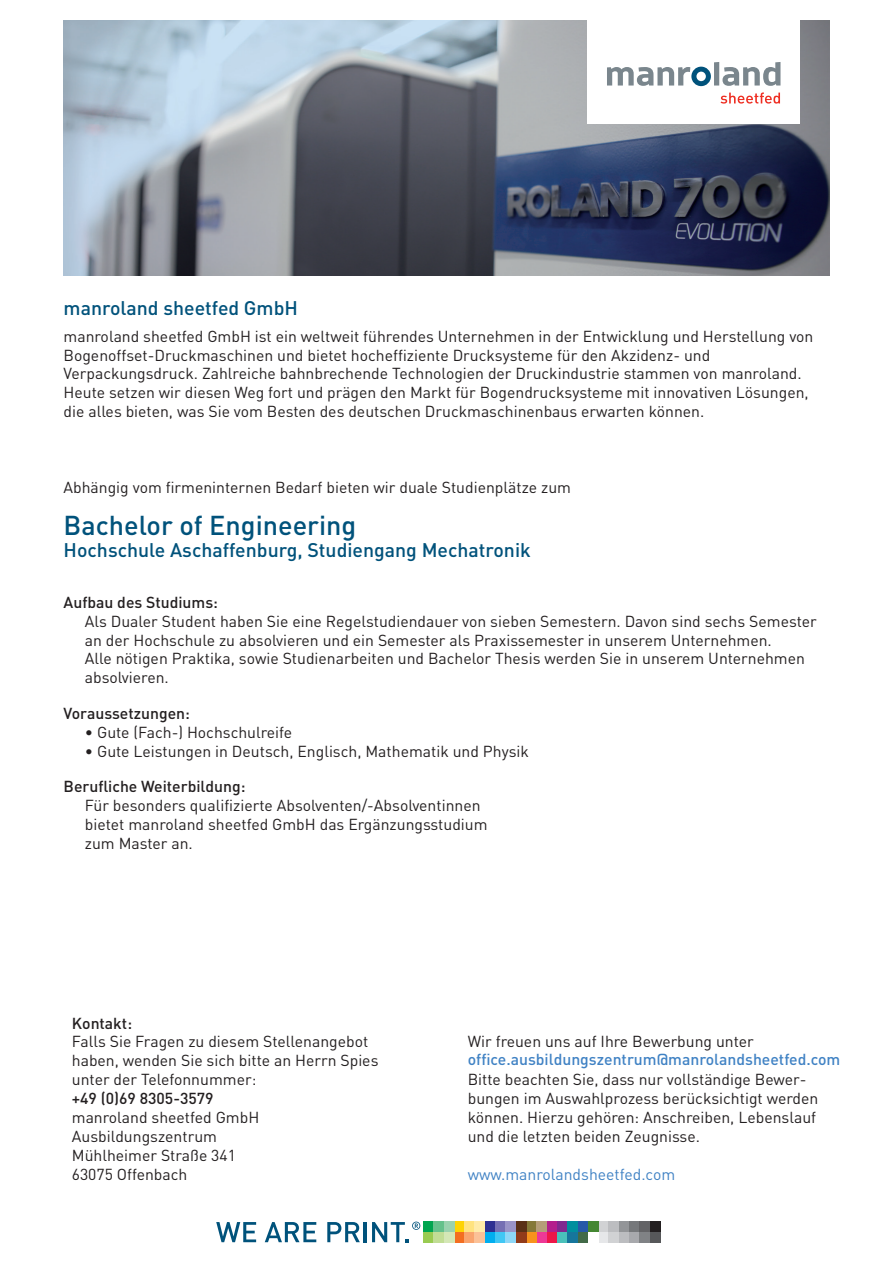
<style>
.page{position:relative;width:893px;height:1263px;background:#fff}
.page>*{position:absolute;margin:0;border:0;box-sizing:border-box;transform-origin:0 0}
.t1{font:500 27px "DIN Pro";color:#00527b}
.t2{font:500 19.5px "DIN Pro";color:#00527b}
.t3{font:15.75px/18.9px "DIN Pro";color:#231f20}
.t4{font:500 15.75px "DIN Pro";color:#231f20}
.t5{font:500 15.75px "DIN Pro";color:#4082c4}
.t6{font:15.75px "DIN Pro";color:#4082c4}
</style>
<div class="page">
<div style="left:537px;top:1232px;width:10px;height:10px;background:#ed3896"></div>
<div style="left:598px;top:1221px;width:11px;height:11px;background:#d1d2d4"></div>
<div style="left:609px;top:1221px;width:10px;height:11px;background:#bcbdc0"></div>
<div style="left:619px;top:1221px;width:10px;height:11px;background:#939598"></div>
<div style="left:629px;top:1221px;width:11px;height:11px;background:#76787b"></div>
<div style="left:598px;top:1232px;width:11px;height:10px;background:#e6e7e9"></div>
<div style="left:609px;top:1232px;width:10px;height:10px;background:#d1d2d4"></div>
<div style="left:619px;top:1232px;width:10px;height:10px;background:#bcbdc0"></div>
<div style="left:640px;top:1221px;width:10px;height:11px;background:#636366"></div>
<div style="left:650px;top:1221px;width:10px;height:11px;background:#231f20"></div>
<div style="left:629px;top:1232px;width:11px;height:10px;background:#a8a9ad"></div>
<div style="left:640px;top:1232px;width:10px;height:10px;background:#808285"></div>
<div style="left:650px;top:1232px;width:10px;height:10px;background:#57585a"></div>
<div style="left:423px;top:1221px;width:11px;height:11px;background:#00a54f"></div>
<div style="left:454px;top:1232px;width:10px;height:10px;background:#f36e21"></div>
<div style="left:485px;top:1221px;width:10px;height:11px;background:#2e3092"></div>
<div style="left:495px;top:1221px;width:11px;height:11px;background:#756fb3"></div>
<div style="left:506px;top:1221px;width:10px;height:11px;background:#9a94c8"></div>
<div style="left:485px;top:1232px;width:10px;height:10px;background:#00aeef"></div>
<div style="left:495px;top:1232px;width:11px;height:10px;background:#40c7f4"></div>
<div style="left:506px;top:1232px;width:10px;height:10px;background:#8dd7f7"></div>
<div style="left:464px;top:1232px;width:11px;height:10px;background:#f9a46e"></div>
<div style="left:475px;top:1232px;width:10px;height:10px;background:#fbc197"></div>
<div style="left:454px;top:1221px;width:10px;height:11px;background:#fed304"></div>
<div style="left:464px;top:1221px;width:11px;height:11px;background:#ffe380"></div>
<div style="left:475px;top:1221px;width:10px;height:11px;background:#ffeba9"></div>
<div style="left:434px;top:1221px;width:10px;height:11px;background:#65c18b"></div>
<div style="left:444px;top:1221px;width:10px;height:11px;background:#9ad2ae"></div>
<div style="left:423px;top:1232px;width:11px;height:10px;background:#99cb51"></div>
<div style="left:434px;top:1232px;width:10px;height:10px;background:#c1dd95"></div>
<div style="left:444px;top:1232px;width:10px;height:10px;background:#d4e7b6"></div>
<div style="left:547px;top:1232px;width:10px;height:10px;background:#ed1748"></div>
<div style="left:547px;top:1221px;width:10px;height:11px;background:#b41e8d"></div>
<div style="left:526px;top:1232px;width:11px;height:10px;background:#f7931d"></div>
<div style="left:557px;top:1221px;width:10px;height:11px;background:#802990"></div>
<div style="left:588px;top:1221px;width:10px;height:11px;background:#448732"></div>
<div style="left:578px;top:1232px;width:10px;height:10px;background:#426a48"></div>
<div style="left:578px;top:1221px;width:10px;height:11px;background:#2659a8"></div>
<div style="left:567px;top:1221px;width:11px;height:11px;background:#008f9e"></div>
<div style="left:557px;top:1232px;width:10px;height:10px;background:#4ac1ba"></div>
<div style="left:567px;top:1232px;width:11px;height:10px;background:#16769c"></div>
<div style="left:526px;top:1221px;width:11px;height:11px;background:#857838"></div>
<div style="left:516px;top:1221px;width:10px;height:11px;background:#5a3016"></div>
<div style="left:516px;top:1232px;width:10px;height:10px;background:#923b1a"></div>
<div style="left:537px;top:1221px;width:10px;height:11px;background:#b59d78"></div>
<svg style="left:216px;top:1222px;width:40px;height:20px"></svg>
<svg style="left:265px;top:1222px;width:51px;height:20px"></svg>
<svg style="left:327px;top:1222px;width:33px;height:20px"></svg>
<hr style="left:364px;top:1222px;width:3px;height:20px;background:#00527b">
<svg style="left:372px;top:1221px;width:48px;height:21px"></svg>
<img style="left:64px;top:21px;width:765px;height:255px">
<div style="left:587px;top:0;width:213px;height:123px;background:#fff"></div>
<svg style="left:720px;top:93px;width:60px;height:11px"></svg>
<div style="left:714px;top:62px;width:5px;height:24px;background:#7a868d"></div>
<svg style="left:607px;top:67px;width:104px;height:19px"></svg>
<svg style="left:722px;top:62px;width:58px;height:24px"></svg>
<p class="t2" style="left:64px;top:295px;width:236px">manroland sheetfed GmbH</p>
<p class="t3" style="left:64px;top:326px;width:751px">manroland sheetfed GmbH ist ein weltweit führendes Unternehmen in der Entwicklung und Herstellung von<br>Bogenoffset-Druckmaschinen und bietet hocheffiziente Drucksysteme für den Akzidenz- und</p>
<p class="t3" style="left:64px;top:364px;width:740px">Verpackungsdruck. Zahlreiche bahnbrechende Technologien der Druckindustrie stammen von manroland.</p>
<p class="t3" style="left:64px;top:383px;width:747px">Heute setzen wir diesen Weg fort und prägen den Markt für Bogendrucksysteme mit innovativen Lösungen, die alles bieten, was Sie vom Besten des deutschen Druckmaschinenbaus erwarten können.</p>
<p class="t3" style="left:64px;top:477px;width:509px">Abhängig vom firmeninternen Bedarf bieten wir duale Studienplätze zum</p>
<p class="t1" style="left:64px;top:506px;width:294px">Bachelor of Engineering</p>
<p class="t2" style="left:64px;top:537px;width:469px">Hochschule Aschaffenburg, Studiengang Mechatronik</p>
<p class="t4" style="left:64px;top:591px;width:156px">Aufbau des Studiums:</p>
<p class="t3" style="left:85px;top:611px;width:733px">Als Dualer Student haben Sie eine Regelstudiendauer von sieben Semestern. Davon sind sechs Semester an der Hochschule zu absolvieren und ein Semester als Praxissemester in unserem Unternehmen.</p>
<p class="t3" style="left:85px;top:649px;width:722px">Alle nötigen Praktika, sowie Studienarbeiten und Bachelor Thesis werden Sie in unserem Unternehmen absolvieren.</p>
<p class="t4" style="left:64px;top:702px;width:128px">Voraussetzungen:</p>
<p class="t3" style="left:85px;top:722px;width:209px">• Gute (Fach-) Hochschulreife</p>
<p class="t3" style="left:85px;top:741px;width:446px">• Gute Leistungen in Deutsch, Englisch, Mathematik und Physik</p>
<p class="t4" style="left:64px;top:775px;width:183px">Berufliche Weiterbildung:</p>
<p class="t3" style="left:85px;top:795px;width:397px">Für besonders qualifizierte Absolventen/-Absolventinnen</p>
<p class="t3" style="left:85px;top:814px;width:404px">bietet manroland sheetfed GmbH das Ergänzungsstudium</p>
<p class="t3" style="left:85px;top:833px;width:110px">zum Master an.</p>
<p class="t4" style="left:72px;top:1012px;width:62px">Kontakt:</p>
<p class="t3" style="left:72px;top:1032px;width:308px">Falls Sie Fragen zu diesem Stellenangebot haben, wenden Sie sich bitte an Herrn Spies unter der Telefonnummer:</p>
<p class="t4" style="left:72px;top:1088px;width:143px">+49 (0)69 8305-3579</p>
<p class="t3" style="left:72px;top:1107px;width:189px">manroland sheetfed GmbH</p>
<p class="t3" style="left:72px;top:1126px;width:147px">Ausbildungszentrum</p>
<p class="t3" style="left:72px;top:1145px;width:166px">Mühlheimer Straße 341</p>
<p class="t3" style="left:72px;top:1164px;width:117px">63075 Offenbach</p>
<p class="t3" style="left:468px;top:1031px;width:288px">Wir freuen uns auf Ihre Bewerbung unter</p>
<p class="t3" style="left:468px;top:1069px;width:352px">Bitte beachten Sie, dass nur vollständige Bewer&shy;bungen im Auswahlprozess berücksichtigt werden können. Hierzu gehören: Anschreiben, Lebenslauf</p>
<p class="t3" style="left:468px;top:1126px;width:234px">und die letzten beiden Zeugnisse.</p>
<p class="t5" style="left:468px;top:1048px;width:374px">office.ausbildungszentrum@manrolandsheetfed.com</p>
<p class="t6" style="left:468px;top:1163px;width:209px">www.manrolandsheetfed.com</p>
</div>
